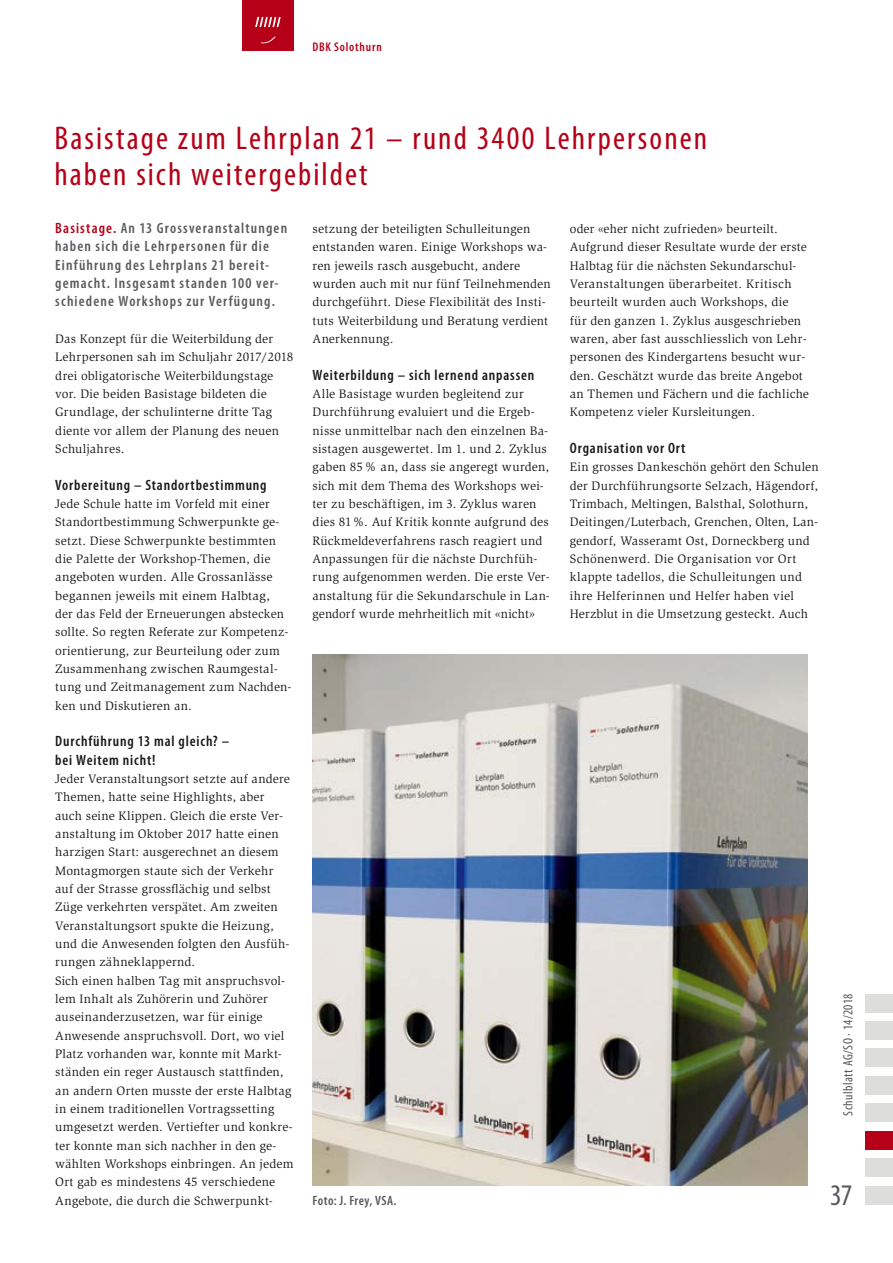
<style>
.page{position:relative;width:893px;height:1263px;background:#fff}
.page>*{position:absolute;margin:0;border:0;box-sizing:border-box;transform-origin:0 0}
.t1{font:condensed 33px/36px "Myriad Pro";letter-spacing:.065em;color:#b50017}
.t2{font:condensed 30px "Myriad Pro";color:#56585c}
.t3{font:600 condensed 15px/18.3px "Myriad Pro";letter-spacing:.075em;color:#5a5b5e}
.t4{font:600 condensed 15px/18.3px "Myriad Pro";letter-spacing:.055em;color:#1a1818}
.t5{font:condensed 13.5px "Myriad Pro";letter-spacing:.03em;color:#56585c}
.t6{font:600 condensed 13.5px "Myriad Pro";letter-spacing:.03em;color:#56585c}
.t7{font:12.6px/18.3px "Slimbach Std";letter-spacing:.015em;color:#1a1818}
.t8{font:600 condensed 12.6px "Myriad Pro";letter-spacing:.06em;color:#b50017}
.s1{color:#b50017}
</style>
<div class="page">
<div style="left:242px;top:0;width:51px;height:51px;background:#b50017"></div>
<div style="left:865px;top:1021px;width:28px;height:18px;background:#dddddc"></div>
<div style="left:865px;top:994px;width:28px;height:18px;background:#dddddc"></div>
<div style="left:865px;top:1048px;width:28px;height:19px;background:#dddddc"></div>
<div style="left:865px;top:1076px;width:28px;height:18px;background:#dddddc"></div>
<div style="left:865px;top:1103px;width:28px;height:19px;background:#dddddc"></div>
<div style="left:865px;top:1186px;width:28px;height:18px;background:#dddddc"></div>
<div style="left:865px;top:1158px;width:28px;height:19px;background:#dddddc"></div>
<svg style="left:261px;top:36px;width:15px;height:7px"></svg>
<svg style="left:255px;top:17px;width:26px;height:10px"></svg>
<div style="left:865px;top:1131px;width:28px;height:18px;background:#b50017"></div>
<img style="left:313px;top:655px;width:495px;height:531px">
<p class="t8" style="left:313px;top:39px;width:71px">DBK Solothurn</p>
<h1 class="t1" style="left:54px;top:119px;width:654px">Basistage zum Lehrplan 21 – rund 3400 Lehrpersonen haben sich weitergebildet</h1>
<p class="t3" style="left:55px;top:219px;width:233px"><span class="s1">Basistage.</span> An 13 Grossveranstaltungen haben sich die Lehrpersonen für die Einführung des Lehrplans 21 bereit&shy;gemacht. Insgesamt standen 100 ver&shy;schiedene Workshops zur Verfügung.</p>
<p class="t7" style="left:55px;top:330px;width:240px">Das Konzept für die Weiterbildung der Lehrpersonen sah im Schuljahr 2017/2018 drei obligatorische Weiterbildungstage vor. Die beiden Basistage bildeten die Grundlage, der schulinterne dritte Tag diente vor allem der Planung des neuen Schuljahres.</p>
<p class="t4" style="left:55px;top:475px;width:213px">Vorbereitung – Standortbestimmung</p>
<p class="t7" style="left:55px;top:495px;width:238px">Jede Schule hatte im Vorfeld mit einer Standortbestimmung Schwerpunkte ge&shy;setzt. Diese Schwerpunkte bestimmten die Palette der Workshop-Themen, die angeboten wurden. Alle Grossanlässe begannen jeweils mit einem Halbtag,<br>der das Feld der Erneuerungen abstecken sollte. So regten Referate zur Kompetenz&shy;orientierung, zur Beurteilung oder zum Zusammenhang zwischen Raumgestal&shy;tung und Zeitmanagement zum Nachden&shy;ken und Diskutieren an.</p>
<p class="t4" style="left:55px;top:732px;width:175px">Durchführung 13 mal gleich? – bei Weitem nicht!</p>
<p class="t7" style="left:55px;top:770px;width:240px">Jeder Veranstaltungsort setzte auf andere Themen, hatte seine Highlights, aber auch seine Klippen. Gleich die erste Ver&shy;anstaltung im Oktober 2017 hatte einen harzigen Start: ausgerechnet an diesem Montagmorgen staute sich der Verkehr auf der Strasse grossflächig und selbst Züge verkehrten verspätet. Am zweiten Veranstaltungsort spukte die Heizung, und die Anwesenden folgten den Ausfüh&shy;rungen zähneklappernd.<br>Sich einen halben Tag mit anspruchsvol&shy;lem Inhalt als Zuhörerin und Zuhörer auseinanderzusetzen, war für einige Anwesende anspruchsvoll. Dort, wo viel Platz vorhanden war, konnte mit Markt&shy;ständen ein reger Austausch stattfinden, an andern Orten musste der erste Halbtag in einem traditionellen Vortragssetting umgesetzt werden. Vertiefter und konkre&shy;ter konnte man sich nachher in den ge&shy;wählten Workshops einbringen. An jedem Ort gab es mindestens 45 verschiedene Angebote, die durch die Schwerpunkt-</p>
<p class="t7" style="left:570px;top:220px;width:241px">oder «eher nicht zufrieden» beurteilt.<br>Aufgrund dieser Resultate wurde der erste Halbtag für die nächsten Sekundarschul-Veranstaltungen überarbeitet. Kritisch beurteilt wurden auch Workshops, die<br>für den ganzen 1. Zyklus ausgeschrieben waren, aber fast ausschliesslich von Lehr&shy;personen des Kindergartens besucht wur&shy;den. Geschätzt wurde das breite Angebot an Themen und Fächern und die fachliche Kompetenz vieler Kursleitungen.</p>
<p class="t4" style="left:570px;top:438px;width:117px">Organisation vor Ort</p>
<p class="t7" style="left:570px;top:458px;width:250px">Ein grosses Dankeschön gehört den Schulen der Durchführungsorte Selzach, Hägendorf, Trimbach, Meltingen, Balsthal, Solothurn, Deitingen/Luterbach, Grenchen, Olten, Lan&shy;gendorf, Wasseramt Ost, Dorneckberg und Schönenwerd. Die Organisation vor Ort klappte tadellos, die Schulleitungen und ihre Helferinnen und Helfer haben viel Herzblut in die Umsetzung gesteckt. Auch</p>
<p class="t7" style="left:313px;top:220px;width:240px">setzung der beteiligten Schulleitungen entstanden waren. Einige Workshops wa&shy;ren jeweils rasch ausgebucht, andere wurden auch mit nur fünf Teilnehmenden durchgeführt. Diese Flexibilität des Insti&shy;tuts Weiterbildung und Beratung verdient Anerkennung.</p>
<p class="t4" style="left:313px;top:365px;width:223px">Weiterbildung – sich lernend anpassen</p>
<p class="t7" style="left:313px;top:385px;width:239px">Alle Basistage wurden begleitend zur Durchführung evaluiert und die Ergeb&shy;nisse unmittelbar nach den einzelnen Ba&shy;sistagen ausgewertet. Im 1. und 2. Zyklus gaben 85% an, dass sie angeregt wurden, sich mit dem Thema des Workshops wei&shy;ter zu beschäftigen, im 3. Zyklus waren dies 81%. Auf Kritik konnte aufgrund des Rückmeldeverfahrens rasch reagiert und Anpassungen für die nächste Durchfüh&shy;rung aufgenommen werden. Die erste Ver&shy;anstaltung für die Sekundarschule in Lan&shy;gendorf wurde mehrheitlich mit «nicht»</p>
<p class="t6" style="left:313px;top:1192px;width:85px">Foto: J. Frey, VSA.</p>
<p class="t5" style="left:840px;top:1115px;width:123px;rotate:-90deg">Schulblatt AG/SO · 14/2018</p>
<h2 class="t2" style="left:830px;top:1176px;width:24px">37</h2>
</div>
